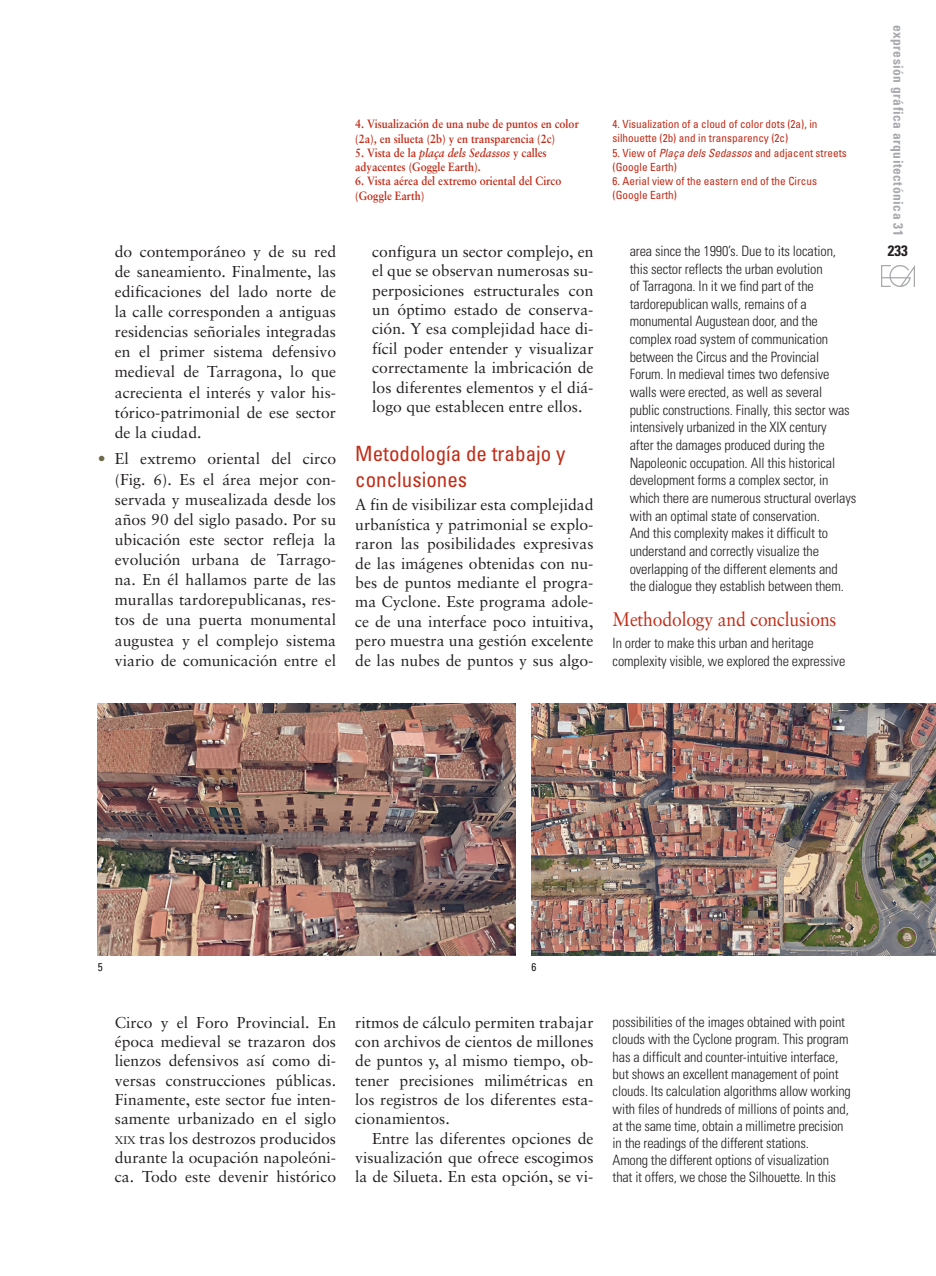
<style>
.page{position:relative;width:936px;height:1276px;background:#fff}
.page>*{position:absolute;margin:0;border:0;box-sizing:border-box;transform-origin:0 0}
.TITULAR_1_CAST{font:condensed 21px/25.7px "Univers";color:#c02d19}
.TITULAR_1_INGLES{font:19.5px "Sabon";letter-spacing:-.01em;color:#c02d19;scale:.9 1}
.t1{font:15.75px/19.4px "Sabon";color:#231f20;text-align:justify}
.t2{font:700 condensed 15px "Univers";color:#231f20}
.t3{font:300 condensed 14.25px/17.7px "Univers";letter-spacing:-.01em;color:#231f20}
.t4{font:700 condensed 13.5px "Univers";letter-spacing:.035em;color:#a8a9ad}
.t5{font:700 12px/14.2px "Sabon";color:#c02d19;scale:.9 1}
.t6{font:condensed 11.25px/14.2px "Univers";color:#c02d19}
.PIES_DE_FOTO_INGLES{font:condensed 11.25px "Univers";color:#231f20}
.s1{color:#6d6a4a}
.s2{font-style:italic}
.s3{font-size:10.95px}
</style>
<div class="page">
<img style="left:881px;top:265px;width:33px;height:21px">
<img style="left:98px;top:703px;width:417px;height:252px">
<img style="left:531px;top:703px;width:404px;height:252px">
<p class="t1" style="left:115px;top:241px;width:223px;line-height:20.1px">do contemporáneo y de su red de saneamiento. Finalmente, las edificaciones del lado norte de la calle corresponden a antiguas residencias señoriales integradas en el primer sistema defensivo medieval de Tarragona, lo que acrecienta el interés y valor his&shy;tórico-patrimonial de ese sector de la ciudad.</p>
<p class="t1" style="left:115px;top:449px;width:223px;line-height:20.1px;text-indent:-17px"><span class="s1">•</span> El extremo oriental del circo (Fig. 6). Es el área mejor con&shy;servada y musealizada desde los años 90 del siglo pasado. Por su ubicación este sector refleja la evolución urbana de Tarrago&shy;na. En él hallamos parte de las murallas tardorepublicanas, res&shy;tos de una puerta monumental augustea y el complejo sistema viario de comunicación entre el</p>
<p class="t5" style="left:355px;top:117px;width:250px">4. Visualización de una nube de puntos en color (2a), en silueta (2b) y en transparencia (2c)</p>
<p class="t5" style="left:355px;top:145px;width:214px">5. Vista de la <span class="s2">plaça dels Sedassos</span> y calles adyacentes (Goggle Earth).</p>
<p class="t5" style="left:355px;top:174px;width:230px">6. Vista aérea del extremo oriental del Circo (Goggle Earth)</p>
<p class="t1" style="left:372px;top:241px;width:223px">configura un sector complejo, en el que se observan numerosas su&shy;perposiciones estructurales con un óptimo estado de conserva&shy;ción. Y esa complejidad hace di&shy;fícil poder entender y visualizar correctamente la imbricación de los diferentes elementos y el diá&shy;logo que establecen entre ellos.</p>
<p class="TITULAR_1_CAST" style="left:355px;top:440px;width:211px">Metodología de trabajo y conclusiones</p>
<p class="t1" style="left:355px;top:495px;width:240px">A fin de visibilizar esta complejidad urbanística y patrimonial se explo&shy;raron las posibilidades expresivas de las imágenes obtenidas con nu&shy;bes de puntos mediante el progra&shy;ma Cyclone. Este programa adole&shy;ce de una interface poco intuitiva, pero muestra una gestión excelente de las nubes de puntos y sus algo-</p>
<p class="t6" style="left:612px;top:117px;width:206px">4. Visualization of a cloud of color dots (2a), in silhouette (2b) and in transparency (2c)</p>
<p class="t6" style="left:612px;top:145px;width:236px">5. View of <span class="s2">Plaça dels Sedassos</span> and adjacent streets (Google Earth)</p>
<p class="t6" style="left:612px;top:174px;width:206px">6. Aerial view of the eastern end of the Circus (Google Earth)</p>
<p class="t3" style="left:629px;top:242px;width:228px">area since the 1990’s. Due to its location, this sector reflects the urban evolution<br>of Tarragona. In it we find part of the tardorepublican walls, remains of a monumental Augustean door, and the complex road system of communication between the Circus and the Provincial Forum. In medieval times two defensive walls were erected, as well as several<br>public constructions. Finally, this sector was intensively urbanized in the XIX century<br>after the damages produced during the Napoleonic occupation. All this historical development forms a complex sector, in which there are numerous structural overlays with an optimal state of conservation.<br>And this complexity makes it difficult to understand and correctly visualize the overlapping of the different elements and the dialogue they establish between them.</p>
<p class="TITULAR_1_INGLES" style="left:612px;top:607px;width:250px">Methodology and conclusions</p>
<p class="t3" style="left:612px;top:634px;width:234px">In order to make this urban and heritage complexity visible, we explored the expressive</p>
<p class="t4" style="left:906px;top:25px;width:213px;rotate:90deg">expresión gráfica arquitectónica 31</p>
<p class="t2" style="left:887px;top:242px;width:21px">233</p>
<p class="PIES_DE_FOTO_INGLES" style="left:98px;top:959px;width:6px">5</p>
<p class="PIES_DE_FOTO_INGLES" style="left:531px;top:959px;width:6px">6</p>
<p class="t1" style="left:115px;top:1012px;width:223px">Circo y el Foro Provincial. En época medieval se trazaron dos lienzos defensivos así como di&shy;versas construcciones públicas.<br>Finamente, este sector fue inten&shy;samente urbanizado en el siglo <span class="s3">xix</span> tras los destrozos producidos durante la ocupación napoleóni&shy;ca. Todo este devenir histórico</p>
<p class="t1" style="left:355px;top:1012px;width:240px">ritmos de cálculo permiten trabajar con archivos de cientos de millones de puntos y, al mismo tiempo, ob&shy;tener precisiones milimétricas en los registros de los diferentes esta&shy;cionamientos.</p>
<p class="t1" style="left:355px;top:1128px;width:240px;text-indent:17px">Entre las diferentes opciones de visualización que ofrece escogimos la de Silueta. En esta opción, se vi-</p>
<p class="t3" style="left:612px;top:1013px;width:240px">possibilities of the images obtained with point clouds with the Cyclone program. This program has a difficult and counter-intuitive interface, but shows an excellent management of point clouds. Its calculation algorithms allow working with files of hundreds of millions of points and, at the same time, obtain a millimetre precision in the readings of the different stations.</p>
<p class="t3" style="left:612px;top:1151px;width:225px;line-height:17.1px">Among the different options of visualization that it offers, we chose the Silhouette. In this</p>
</div>
